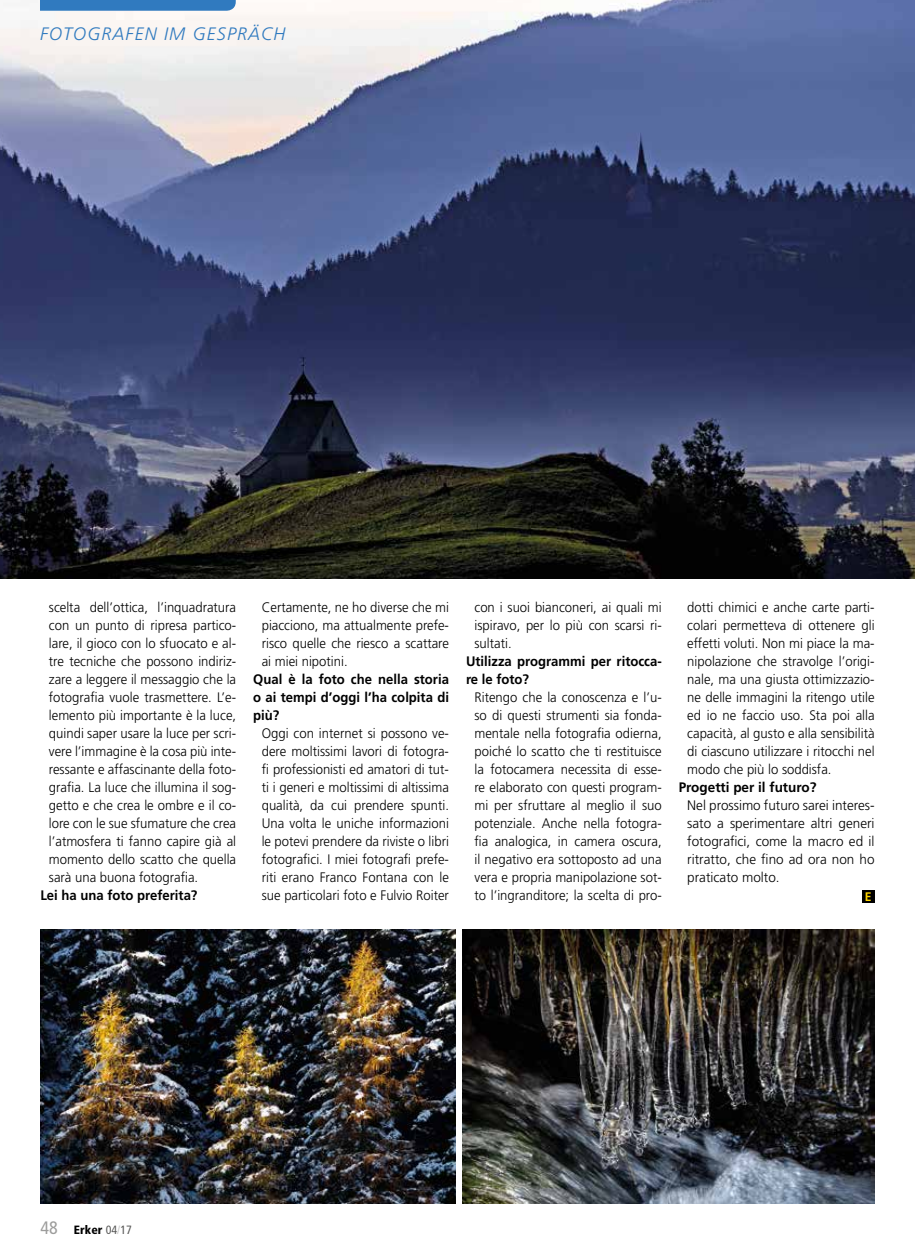
<style>
.page{position:relative;width:915px;height:1255px;background:#fff}
.page>*{position:absolute;margin:0;border:0;box-sizing:border-box;transform-origin:0 0}
.t1{font:italic 300 18px "Frutiger LT Std";letter-spacing:.06em;color:#307abf}
.t2{font:300 13.8px/18px "Frutiger LT Std";color:#000;text-align:justify;scale:.95 1}
.t3{font:300 13.8px/18px "Frutiger LT Std";color:#000;text-align:justify}
.t4{font:700 13.8px/18px "Frutiger LT Std";color:#000;text-align:justify;scale:.95 1}
.t5{font:700 13.8px "Frutiger LT Std";color:#000}
.t6{font:700 12.45px "Frutiger LT Std";color:#ffd500}
.t7{font:900 condensed 12px "Frutiger LT Std";color:#000}
.s1{font-weight:400;font-size:18px;color:#9d9d9c}
.s2{font-weight:400;color:#575756}
.s3{font-weight:400;color:#c6c6c6}
</style>
<div class="page">
<img style="left:0;top:0;width:914px;height:578px">
<svg style="left:40px;top:0;width:196px;height:11px;background:#367ec0"></svg>
<div style="left:862px;top:890px;width:12px;height:12px;background:#000"></div>
<img style="left:40px;top:929px;width:415px;height:274px">
<img style="left:462px;top:929px;width:412px;height:274px">
<h1 class="t1" style="left:40px;top:24px;width:247px">FOTOGRAFEN IM GESPRÄCH</h1>
<p class="t2" style="left:49px;top:598px;width:198px">scelta dell’ottica, l’inquadratura con un punto di ripresa partico&shy;lare, il gioco con lo sfuocato e al&shy;tre tecniche che possono indiriz&shy;zare a leggere il messaggio che la fotografia vuole trasmettere. L’e&shy;lemento più importante è la luce, quindi saper usare la luce per scri&shy;vere l’immagine è la cosa più inte&shy;ressante e affascinante della foto&shy;grafia. La luce che illumina il sog&shy;getto e che crea le ombre e il co&shy;lore con le sue sfumature che crea l’atmosfera ti fanno capire già al momento dello scatto che quella sarà una buona fotografia.</p>
<p class="t4" style="left:40px;top:886px;width:167px">Lei ha una foto preferita?</p>
<p class="t2" style="left:261px;top:598px;width:198px">Certamente, ne ho diverse che mi piacciono, ma attualmente prefe&shy;risco quelle che riesco a scattare ai miei nipotini.</p>
<p class="t4" style="left:253px;top:670px;width:207px">Qual è la foto che nella storia o ai tempi d’oggi l’ha colpita di più?</p>
<p class="t2" style="left:261px;top:724px;width:198px">Oggi con internet si possono ve&shy;dere moltissimi lavori di fotogra&shy;fi professionisti ed amatori di tut&shy;ti i generi e moltissimi di altissima qualità, da cui prendere spunti.<br>Una volta le uniche informazioni le potevi prendere da riviste o libri fotografici. I miei fotografi prefe&shy;riti erano Franco Fontana con le sue particolari foto e Fulvio Roiter</p>
<p class="t2" style="left:474px;top:598px;width:198px">con i suoi bianconeri, ai quali mi ispiravo, per lo più con scarsi ri&shy;sultati.</p>
<p class="t4" style="left:466px;top:652px;width:207px">Utilizza programmi per ritocca&shy;re le foto?</p>
<p class="t2" style="left:474px;top:688px;width:198px">Ritengo che la conoscenza e l’u&shy;so di questi strumenti sia fonda&shy;mentale nella fotografia odierna, poiché lo scatto che ti restituisce la fotocamera necessita di esse&shy;re elaborato con questi program&shy;mi per sfruttare al meglio il suo potenziale. Anche nella fotogra&shy;fia analogica, in camera oscura, il negativo era sottoposto ad una vera e propria manipolazione sot&shy;to l’ingranditore; la scelta di pro-</p>
<p class="t2" style="left:687px;top:598px;width:198px">dotti chimici e anche carte parti&shy;colari permetteva di ottenere gli effetti voluti. Non mi piace la ma&shy;nipolazione che stravolge l’origi&shy;nale, ma una giusta ottimizzazio&shy;ne delle immagini la ritengo utile ed io ne faccio uso. Sta poi alla capacità, al gusto e alla sensibilità di ciascuno utilizzare i ritocchi nel modo che più lo soddisfa.</p>
<p class="t5" style="left:678px;top:779px;width:139px">Progetti per il futuro?</p>
<p class="t3" style="left:687px;top:796px;width:189px">Nel prossimo futuro sarei interes&shy;sato a sperimentare altri generi fotografici, come la macro ed il ritratto, che fino ad ora non ho praticato molto.</p>
<p class="t6" style="left:864px;top:889px;width:8px">E</p>
<p class="t7" style="left:40px;top:1222px;width:93px"><span class="s1">48</span> Erker <span class="s2">04</span><span class="s3">/</span><span class="s2">17</span></p>
</div>
